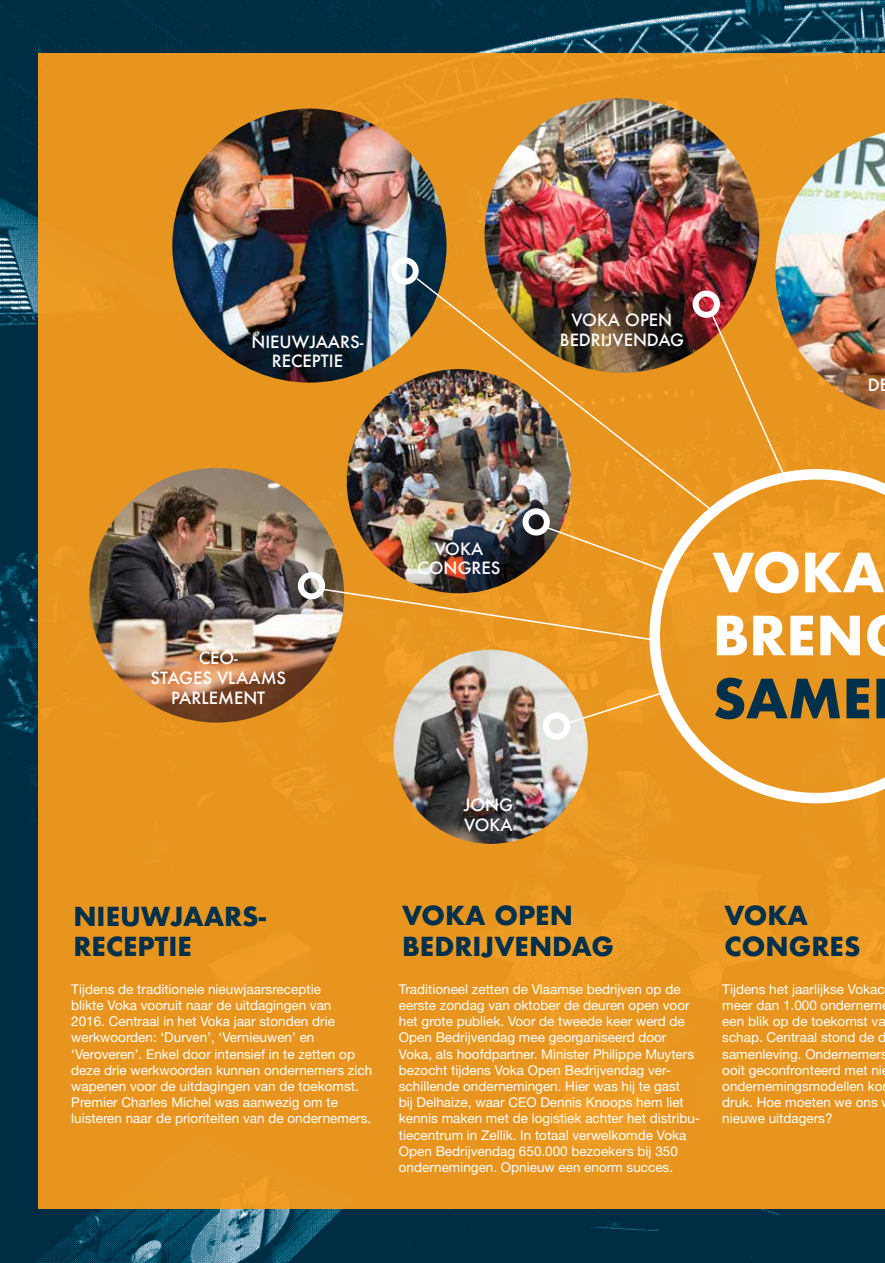
<style>
.page{position:relative;width:885px;height:1263px;background:#fff}
.page>*{position:absolute;margin:0;border:0;box-sizing:border-box;transform-origin:0 0}
.t1{font:700 52.5px/63px "Futura";color:#fff}
.t2{font:700 52.5px "Futura";color:#00304b}
.t3{font:700 25.5px/30.6px "Futura";color:#00304b}
.t4{font:500 16.5px/19.8px "Futura";color:#fff;text-align:center}
.t5{font:13.5px/16.2px "Helvetica Neue";color:#fff}
</style>
<div class="page">
<img style="left:0;top:0;width:884px;height:1263px">
<div style="left:38px;top:53px;width:846px;height:1156px;background:#e7951e"></div>
<img style="left:172px;top:109px;width:274px;height:274px;border-radius:137px">
<img style="left:89px;top:468px;width:255px;height:254px;border-radius:127px">
<img style="left:775px;top:132px;width:109px;height:279px">
<img style="left:484px;top:98px;width:275px;height:275px;border-radius:137px">
<img style="left:393px;top:650px;width:194px;height:194px;border-radius:97px">
<div style="left:391px;top:257px;width:27px;height:28px;border:6px solid #fff;border-radius:50%"></div>
<div style="left:692px;top:291px;width:27px;height:27px;border:6px solid #fff;border-radius:50%"></div>
<img style="left:415px;top:277px;width:299px;height:234px">
<svg style="left:710px;top:314px;width:75px;height:155px"></svg>
<img style="left:347px;top:369px;width:224px;height:224px;border-radius:112px">
<div style="left:522px;top:508px;width:28px;height:28px;border:6px solid #fff;border-radius:50%"></div>
<div style="left:298px;top:572px;width:27px;height:27px;border:6px solid #fff;border-radius:50%"></div>
<div style="left:543px;top:712px;width:27px;height:28px;border:6px solid #fff;border-radius:50%"></div>
<svg style="left:544px;top:525px;width:105px;height:47px"></svg>
<svg style="left:319px;top:587px;width:330px;height:55px"></svg>
<svg style="left:649px;top:469px;width:235px;height:334px"></svg>
<svg style="left:566px;top:689px;width:103px;height:36px"></svg>
<p class="t4" style="left:251px;top:331px;width:113px">NIEUWJAARS-<br>RECEPTIE</p>
<p class="t4" style="left:560px;top:310px;width:125px">VOKA OPEN<br>BEDRIJVENDAG</p>
<p class="t4" style="left:867px;top:375px;width:23px">DE</p>
<p class="t4" style="left:150px;top:648px;width:137px">CEO-<br>STAGES VLAAMS<br>PARLEMENT</p>
<p class="t4" style="left:417px;top:538px;width:85px">VOKA<br>CONGRES</p>
<p class="t4" style="left:463px;top:795px;width:51px;text-align:left">JONG<br>VOKA</p>
<h1 class="t1" style="left:712px;top:541px;width:173px">VOKA<br>BREN</h1>
<h1 class="t2" style="left:712px;top:661px;width:161px">SAME</h1>
<h2 class="t3" style="left:73px;top:901px;width:194px">NIEUWJAARS-<br>RECEPTIE</h2>
<h2 class="t3" style="left:402px;top:900px;width:213px">VOKA OPEN<br>BEDRIJVENDAG</h2>
<h2 class="t3" style="left:724px;top:900px;width:137px">VOKA<br>CONGRES</h2>
<p class="t5" style="left:399px;top:981px;width:303px">Traditioneel zetten de Vlaamse bedrijven op de eerste zondag van oktober de deuren open voor het grote publiek. Voor de tweede keer werd de Open Bedrijvendag mee georganiseerd door Voka, als hoofdpartner. Minister Philippe Muyters bezocht tijdens Voka Open Bedrijvendag ver&shy;schillende ondernemingen. Hier was hij te gast<br>bij Delhaize, waar CEO Dennis Knoops hem liet kennis maken met de logistiek achter het distribu&shy;tiecentrum in Zellik. In totaal verwelkomde Voka Open Bedrijvendag 650.000 bezoekers bij 350 ondernemingen. Opnieuw een enorm succes.</p>
<p class="t5" style="left:71px;top:981px;width:302px">Tijdens de traditionele nieuwjaarsreceptie<br>blikte Voka vooruit naar de uitdagingen van<br>2016. Centraal in het Voka jaar stonden drie werkwoorden: ‘Durven’, ‘Vernieuwen’ en ‘Veroveren’. Enkel door intensief in te zetten op deze drie werkwoorden kunnen ondernemers zich wapenen voor de uitdagingen van de toekomst.<br>Premier Charles Michel was aanwezig om te luisteren naar de prioriteiten van de ondernemers.</p>
<p class="t5" style="left:722px;top:981px;width:167px">Tijdens het jaarlijkse Vokac meer dan 1.000 ondernem een blik op de toekomst va schap. Centraal stond de d samenleving. Ondernemers ooit geconfronteerd met ni ondernemingsmodellen ko druk. Hoe moeten we ons nieuwe uitdagers?</p>
</div>
